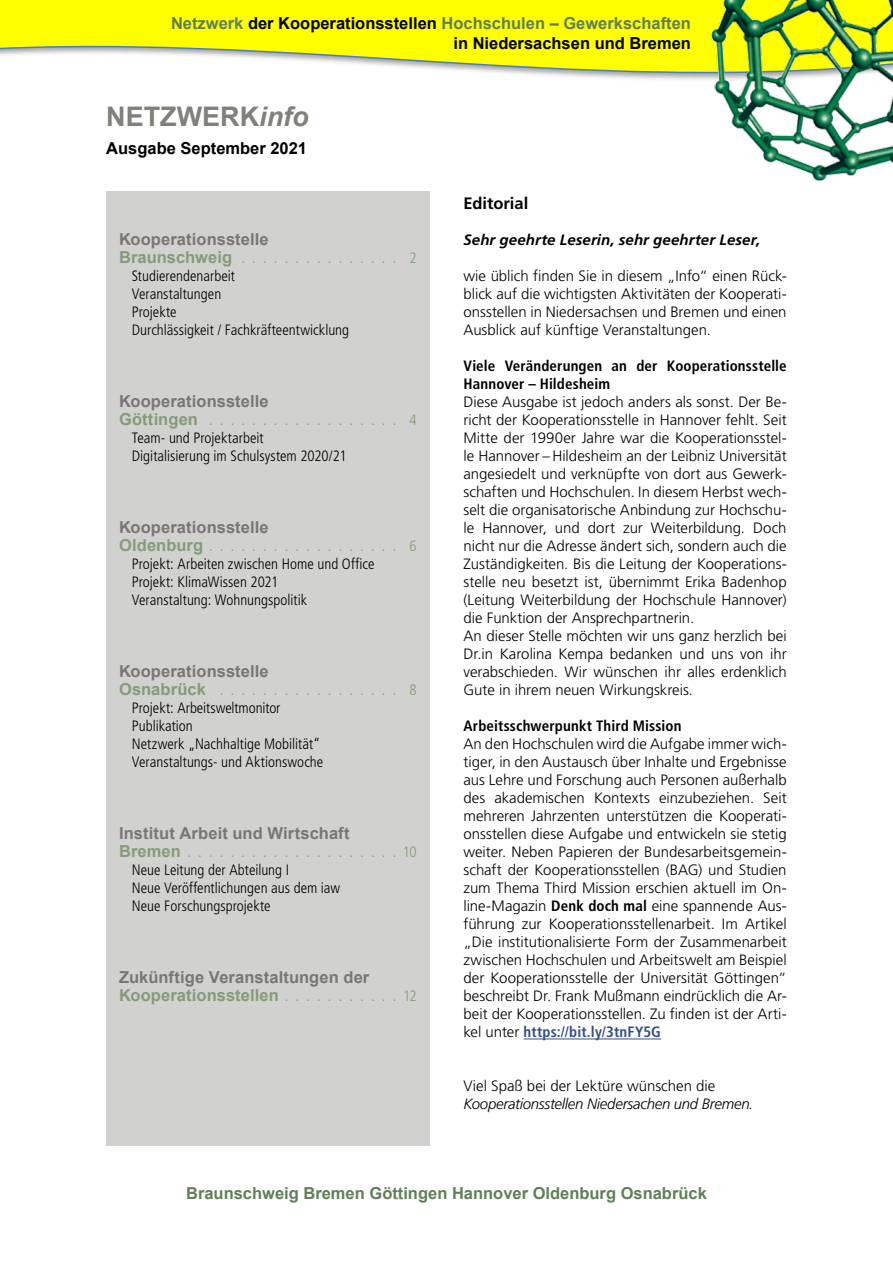
<style>
.page{position:relative;width:893px;height:1263px;background:#fff}
.page>*{position:absolute;margin:0;border:0;box-sizing:border-box;transform-origin:0 0}
.t1{font:700 27px "Arial";color:#81807a}
.t2{font:700 16.5px "Arial";letter-spacing:.005em;color:#787776}
.t3{font:700 16.5px/19.8px "Arial";color:#000;text-align:right}
.t4{font:700 16.5px "Arial";letter-spacing:.005em;color:#859b7a}
.t5{font:700 16.5px "Arial";color:#607f59}
.t6{font:700 16.5px "Frutiger";letter-spacing:-.005em;color:#000}
.t7{font:300 15px/18px "Frutiger";color:#000;text-align:justify}
.t8{font:300 condensed 15px/18px "Frutiger";color:#000}
.t9{font:700 condensed 15px/18px "Frutiger";letter-spacing:.01em;color:#000}
.t10{font:italic 300 15px "Frutiger";letter-spacing:-.02em;color:#000}
.t11{font:italic 700 15px "Frutiger";letter-spacing:.005em;color:#000}
.t12{font:300 condensed 15px "Frutiger";color:#859b7a}
.s1{color:#607f59}
.s2{font-style:italic}
.s3{font-weight:700;font-stretch:condensed}
.s4{font-weight:700;font-stretch:condensed;color:#354c8d}
</style>
<div class="page">
<svg style="left:0;top:0;width:709px;height:80px;fill:#ff0"></svg>
<img style="left:709px;top:0;width:184px;height:181px">
<hr style="left:523px;top:1038px;width:138px;height:1px;background:#354c8d">
<div style="left:106px;top:191px;width:323px;height:954px;background:#d1d1cf"></div>
<p class="t3" style="left:171px;top:14px;width:521px"><span class="s1">Netzwerk</span> der Kooperationsstellen <span class="s1">Hochschulen – Gewerkschaften </span>in Niedersachsen und Bremen</p>
<h1 class="t1" style="left:106px;top:99px;width:204px">NETZWERK<span class="s2">info</span></h1>
<p class="t3" style="left:106px;top:139px;width:202px">Ausgabe September 2021</p>
<p class="t2" style="left:119px;top:229px;width:151px">Kooperationsstelle</p>
<p class="t4" style="left:119px;top:247px;width:115px">Braunschweig</p>
<p class="t12" style="left:409px;top:250px;width:9px">2</p>
<p class="t8" style="left:132px;top:267px;width:219px">Studierendenarbeit<br>Veranstaltungen<br>Projekte<br>Durchlässigkeit / Fachkräfteentwicklung</p>
<p class="t2" style="left:119px;top:391px;width:151px">Kooperationsstelle</p>
<p class="t4" style="left:119px;top:409px;width:80px">Göttingen</p>
<p class="t12" style="left:409px;top:412px;width:9px">4</p>
<p class="t8" style="left:132px;top:429px;width:216px">Team- und Projektarbeit<br>Digitalisierung im Schulsystem 2020/21</p>
<p class="t2" style="left:119px;top:517px;width:151px">Kooperationsstelle</p>
<p class="t4" style="left:119px;top:535px;width:86px">Oldenburg</p>
<p class="t12" style="left:409px;top:538px;width:9px">6</p>
<p class="t8" style="left:132px;top:555px;width:244px">Projekt: Arbeiten zwischen Home und Office<br>Projekt: KlimaWissen 2021<br>Veranstaltung: Wohnungspolitik</p>
<p class="t2" style="left:119px;top:661px;width:151px">Kooperationsstelle</p>
<p class="t4" style="left:119px;top:679px;width:88px">Osnabrück</p>
<p class="t12" style="left:409px;top:682px;width:9px">8</p>
<p class="t8" style="left:132px;top:699px;width:193px">Projekt: Arbeitsweltmonitor<br>Publikation<br>Netzwerk „Nachhaltige Mobilität“<br>Veranstaltungs- und Aktionswoche</p>
<p class="t2" style="left:119px;top:823px;width:232px">Institut Arbeit und Wirtschaft</p>
<p class="t4" style="left:119px;top:841px;width:63px">Bremen</p>
<p class="t12" style="left:403px;top:844px;width:15px">10</p>
<p class="t8" style="left:132px;top:861px;width:210px">Neue Leitung der Abteilung I<br>Neue Veröffentlichungen aus dem iaw<br>Neue Forschungsprojekte</p>
<p class="t2" style="left:119px;top:967px;width:252px">Zukünftige Veranstaltungen der</p>
<p class="t4" style="left:119px;top:985px;width:161px">Kooperationsstellen</p>
<p class="t12" style="left:403px;top:988px;width:15px">12</p>
<p class="t6" style="left:463px;top:194px;width:66px">Editorial</p>
<p class="t11" style="left:463px;top:231px;width:298px">Sehr geehrte Leserin, sehr geehrter Leser,</p>
<p class="t7" style="left:463px;top:267px;width:325px">wie üblich finden Sie in diesem „Info“ einen Rück&shy;blick auf die wichtigsten Aktivitäten der Kooperati&shy;onsstellen in Niedersachsen und Bremen und einen Ausblick auf künftige Veranstaltungen.</p>
<p class="t9" style="left:463px;top:357px;width:325px">Viele Veränderungen an der Kooperationsstelle<br>Hannover – Hildesheim</p>
<p class="t7" style="left:463px;top:393px;width:325px;text-align:left">Diese Ausgabe ist jedoch anders als sonst. Der Be&shy;richt der Kooperationsstelle in Hannover fehlt. Seit Mitte der 1990er Jahre war die Kooperationsstel&shy;le Hannover – Hildesheim an der Leibniz Universität angesiedelt und verknüpfte von dort aus Gewerk&shy;schaften und Hochschulen. In diesem Herbst wech&shy;selt die organisatorische Anbindung zur Hochschu&shy;le Hannover, und dort zur Weiterbildung. Doch nicht nur die Adresse ändert sich, sondern auch die Zuständigkeiten. Bis die Leitung der Kooperations&shy;stelle neu besetzt ist, übernimmt Erika Badenhop (Leitung Weiterbildung der Hochschule Hannover) die Funktion der Ansprechpartnerin.<br>An dieser Stelle möchten wir uns ganz herzlich bei Dr.in Karolina Kempa bedanken und uns von ihr verabschieden. Wir wünschen ihr alles erdenklich Gute in ihrem neuen Wirkungskreis.</p>
<p class="t9" style="left:463px;top:717px;width:219px">Arbeitsschwerpunkt Third Mission</p>
<p class="t7" style="left:463px;top:735px;width:325px">An den Hochschulen wird die Aufgabe immer wich&shy;tiger, in den Austausch über Inhalte und Ergebnisse aus Lehre und Forschung auch Personen außerhalb des akademischen Kontexts einzubeziehen. Seit mehreren Jahrzenten unterstützen die Kooperati&shy;onsstellen diese Aufgabe und entwickeln sie stetig weiter. Neben Papieren der Bundesarbeitsgemein&shy;schaft der Kooperationsstellen (BAG) und Studien zum Thema Third Mission erschien aktuell im On&shy;line-Magazin <span class="s3">Denk doch mal</span> eine spannende Aus&shy;führung zur Kooperationsstellenarbeit. Im Artikel „Die institutionalisierte Form der Zusammenarbeit zwischen Hochschulen und Arbeitswelt am Beispiel der Kooperationsstelle der Universität Göttingen“ beschreibt Dr. Frank Mußmann eindrücklich die Ar&shy;beit der Kooperationsstellen. Zu finden ist der Arti&shy;kel unter <span class="s4">https://bit.ly/3tnFY5G</span></p>
<p class="t7" style="left:463px;top:1077px;width:253px">Viel Spaß bei der Lektüre wünschen die</p>
<p class="t10" style="left:463px;top:1096px;width:291px">Kooperationsstellen Niedersachen und Bremen.</p>
<p class="t5" style="left:186px;top:1183px;width:522px">Braunschweig Bremen Göttingen Hannover Oldenburg Osnabrück</p>
</div>
